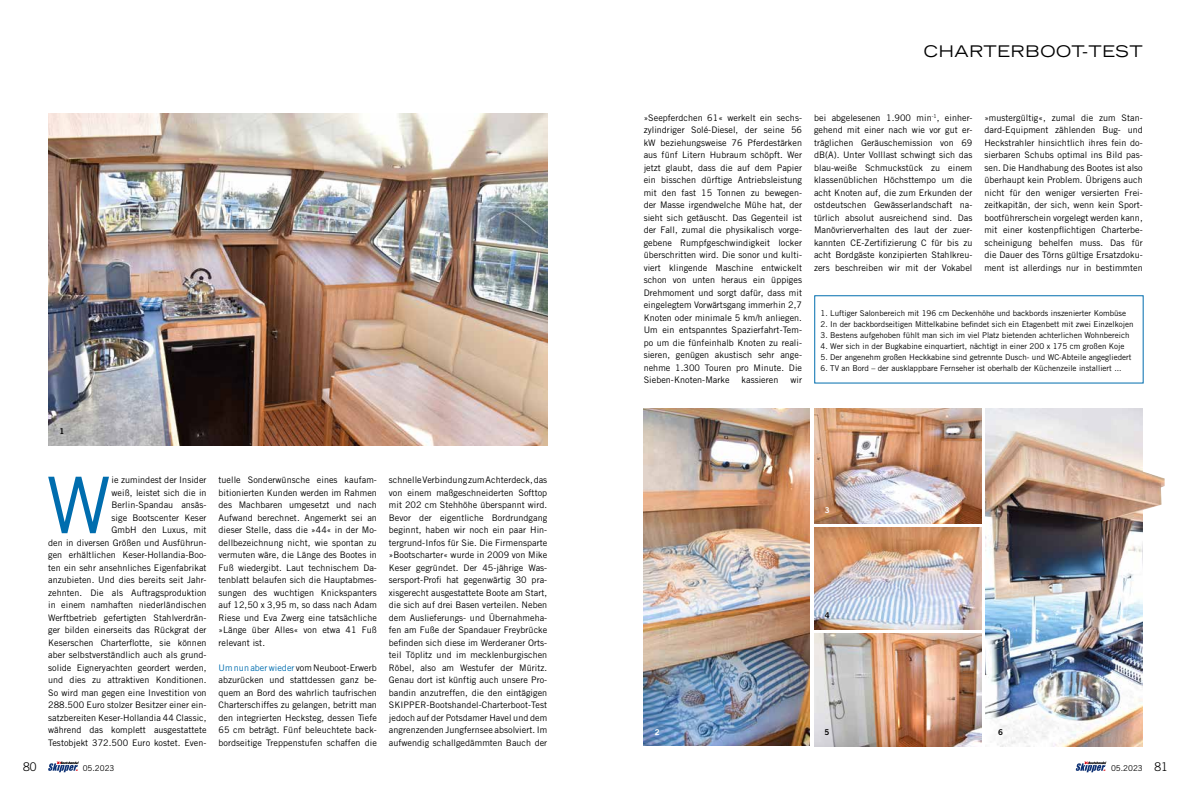
<style>
.page{position:relative;width:1191px;height:794px;background:#fff}
.page>*{position:absolute;margin:0;border:0;box-sizing:border-box;transform-origin:0 0}
.t1{font:78.3px "Trade Gothic LT Std";color:#006dae}
.t2{font:expanded 16px "Trade Gothic LT Std";letter-spacing:.04em;color:#000}
.t3{font:300 12px "Trade Gothic LT Std";color:#000}
.t4{font:9px/12.5px "Trade Gothic LT Std";letter-spacing:.005em;color:#000;text-align:justify}
.t5{font:8px "Trade Gothic LT Std";color:#000}
.t6{font:8px "Trade Gothic LT Std Bd 2";color:#000}
.t7{font:8px "Trade Gothic LT Std Bd 2";color:#fff}
.s1{color:#006dae}
.s2{font-weight:300;font-size:12px}
</style>
<div class="page">
<img style="left:48px;top:113px;width:499px;height:333px">
<img style="left:985px;top:408px;width:157px;height:338px">
<img style="left:985px;top:437px;width:179px;height:84px">
<img style="left:814px;top:527px;width:167px;height:102px">
<img style="left:814px;top:633px;width:167px;height:113px">
<img style="left:814px;top:408px;width:167px;height:116px">
<img style="left:643px;top:408px;width:166px;height:338px">
<svg style="left:48px;top:761px;width:31px;height:11px"></svg>
<svg style="left:1075px;top:761px;width:31px;height:11px"></svg>
<p class="t6" style="left:60px;top:426px;width:6px">1</p>
<p class="t4" style="left:48px;top:473px;width:160px;text-align:right">ie zumindest der Insider<br>weiß, leistet sich die in Berlin-Spandau ansäs-<br>sige Bootscenter Keser<br>GmbH den Luxus, mit<br>den in diversen Größen und Ausführun&shy;gen erhältlichen Keser-Hollandia-Boo&shy;ten ein sehr ansehnliches Eigenfabrikat anzubieten. Und dies bereits seit Jahr&shy;zehnten. Die als Auftragsproduktion in einem namhaften niederländischen Werftbetrieb gefertigten Stahlverdrän&shy;ger bilden einerseits das Rückgrat der Keserschen Charterflotte, sie können aber selbstverständlich auch als grund&shy;solide Eigneryachten geordert werden, und dies zu attraktiven Konditionen.<br>So wird man gegen eine Investition von 288.500 Euro stolzer Besitzer einer ein&shy;satzbereiten Keser-Hollandia 44 Classic, während das komplett ausgestattete Testobjekt 372.500 Euro kostet. Even-</p>
<p class="t4" style="left:218px;top:473px;width:160px">tuelle Sonderwünsche eines kaufam&shy;bitionierten Kunden werden im Rahmen des Machbaren umgesetzt und nach Aufwand berechnet. Angemerkt sei an dieser Stelle, dass die »44« in der Mo&shy;dellbezeichnung nicht, wie spontan zu vermuten wäre, die Länge des Bootes in Fuß wiedergibt. Laut technischem Da&shy;tenblatt belaufen sich die Hauptabmes&shy;sungen des wuchtigen Knickspanters auf 12,50 x 3,95 m, so dass nach Adam Riese und Eva Zwerg eine tatsächliche »Länge über Alles« von etwa 41 Fuß relevant ist.</p>
<h1 class="t1" style="left:46px;top:458px;width:67px">W</h1>
<p class="t4" style="left:218px;top:661px;width:160px"><span class="s1">Um nun aber wieder</span> vom Neuboot-Erwerb abzurücken und stattdessen ganz be&shy;quem an Bord des wahrlich taufrischen Charterschiffes zu gelangen, betritt man den integrierten Hecksteg, dessen Tiefe 65 cm beträgt. Fünf beleuchtete back&shy;bordseitige Treppenstufen schaffen die</p>
<p class="t4" style="left:389px;top:473px;width:160px">schnelle Verbindung zum Achterdeck, das von einem maßgeschneiderten Softtop mit 202 cm Stehhöhe überspannt wird.<br>Bevor der eigentliche Bordrundgang beginnt, haben wir noch ein paar Hin&shy;tergrund-Infos für Sie. Die Firmensparte »Bootscharter« wurde in 2009 von Mike Keser gegründet. Der 45-jährige Was&shy;sersport-Profi hat gegenwärtig 30 pra&shy;xisgerecht ausgestattete Boote am Start, die sich auf drei Basen verteilen. Neben dem Auslieferungs- und Übernahmeha&shy;fen am Fuße der Spandauer Freybrücke befinden sich diese im Werderaner Orts&shy;teil Töplitz und im mecklenburgischen Röbel, also am Westufer der Müritz.<br>Genau dort ist künftig auch unsere Pro&shy;bandin anzutreffen, die den eintägigen SKIPPER-Bootshandel-Charterboot-Test jedoch auf der Potsdamer Havel und dem angrenzenden Jungfernsee absolviert. Im aufwendig schallgedämmten Bauch der</p>
<h2 class="t2" style="left:924px;top:41px;width:220px">CHARTERBOOT-TEST</h2>
<p class="t4" style="left:643px;top:111px;width:160px">»Seepferdchen 61« werkelt ein sechs&shy;zylindriger Solé-Diesel, der seine 56 kW beziehungsweise 76 Pferdestärken aus fünf Litern Hubraum schöpft. Wer jetzt glaubt, dass die auf dem Papier ein bisschen dürftige Antriebsleistung mit den fast 15 Tonnen zu bewegen&shy;der Masse irgendwelche Mühe hat, der sieht sich getäuscht. Das Gegenteil ist der Fall, zumal die physikalisch vorge&shy;gebene Rumpfgeschwindigkeit locker überschritten wird. Die sonor und kulti&shy;viert klingende Maschine entwickelt schon von unten heraus ein üppiges Drehmoment und sorgt dafür, dass mit eingelegtem Vorwärtsgang immerhin 2,7<br>Knoten oder minimale 5 km/h anliegen.<br>Um ein entspanntes Spazierfahrt-Tem&shy;po um die fünfeinhalb Knoten zu reali&shy;sieren, genügen akustisch sehr ange&shy;nehme 1.300 Touren pro Minute. Die Sieben-Knoten-Marke</p>
<p class="t4" style="left:741px;top:373px;width:38px">kassieren</p>
<p class="t4" style="left:790px;top:373px;width:13px">wir</p>
<p class="t4" style="left:814px;top:111px;width:160px">bei abgelesenen 1.900 min<sup>-1</sup>, einher&shy;gehend mit einer nach wie vor gut er&shy;träglichen Geräuschemission von 69 dB(A). Unter Volllast schwingt sich das blau-weiße Schmuckstück zu einem klassenüblichen Höchsttempo um die acht Knoten auf, die zum Erkunden der ostdeutschen Gewässerlandschaft na&shy;türlich absolut ausreichend sind. Das Manövrierverhalten des laut der zuer&shy;kannten CE-Zertifizierung C für bis zu acht Bordgäste konzipierten Stahlkreu&shy;zers beschreiben wir mit der Vokabel</p>
<p class="t4" style="left:984px;top:111px;width:160px">»mustergültig«, zumal die zum Stan&shy;dard-Equipment zählenden Bug- und Heckstrahler hinsichtlich ihres fein do&shy;sierbaren Schubs optimal ins Bild pas&shy;sen. Die Handhabung des Bootes ist also überhaupt kein Problem. Übrigens auch nicht für den weniger versierten Frei&shy;zeitkapitän, der sich, wenn kein Sport&shy;bootführerschein vorgelegt werden kann, mit einer kostenpflichtigen Charterbe&shy;scheinigung behelfen muss. Das für die Dauer des Törns gültige Ersatzdoku&shy;ment ist allerdings nur in bestimmten</p>
<p class="t5" style="left:820px;top:308px;width:307px">1. Luftiger Salonbereich mit 196 cm Deckenhöhe und backbords inszenierter Kombüse</p>
<p class="t5" style="left:820px;top:319px;width:314px">2. In der backbordseitigen Mittelkabine befindet sich ein Etagenbett mit zwei Einzelkojen</p>
<p class="t5" style="left:820px;top:330px;width:311px">3. Bestens aufgehoben fühlt man sich im viel Platz bietenden achterlichen Wohnbereich</p>
<p class="t5" style="left:820px;top:341px;width:305px">4. Wer sich in der Bugkabine einquartiert, nächtigt in einer 200 x 175 cm großen Koje</p>
<p class="t5" style="left:820px;top:352px;width:312px">5. Der angenehm großen Heckkabine sind getrennte Dusch- und WC-Abteile angegliedert</p>
<p class="t5" style="left:820px;top:363px;width:303px">6. TV an Bord – der ausklappbare Fernseher ist oberhalb der Küchenzeile installiert ...</p>
<p class="t7" style="left:825px;top:505px;width:6px">3</p>
<p class="t6" style="left:825px;top:610px;width:6px">4</p>
<p class="t7" style="left:655px;top:726px;width:6px">2</p>
<p class="t6" style="left:824px;top:727px;width:6px">5</p>
<p class="t6" style="left:998px;top:726px;width:6px">6</p>
<h3 class="t3" style="left:23px;top:759px;width:15px">80</h3>
<p class="t5" style="left:83px;top:763px;width:33px">05.2023</p>
<p class="t5" style="left:1111px;top:763px;width:58px">05.2023 <span class="s2">81</span></p>
</div>
